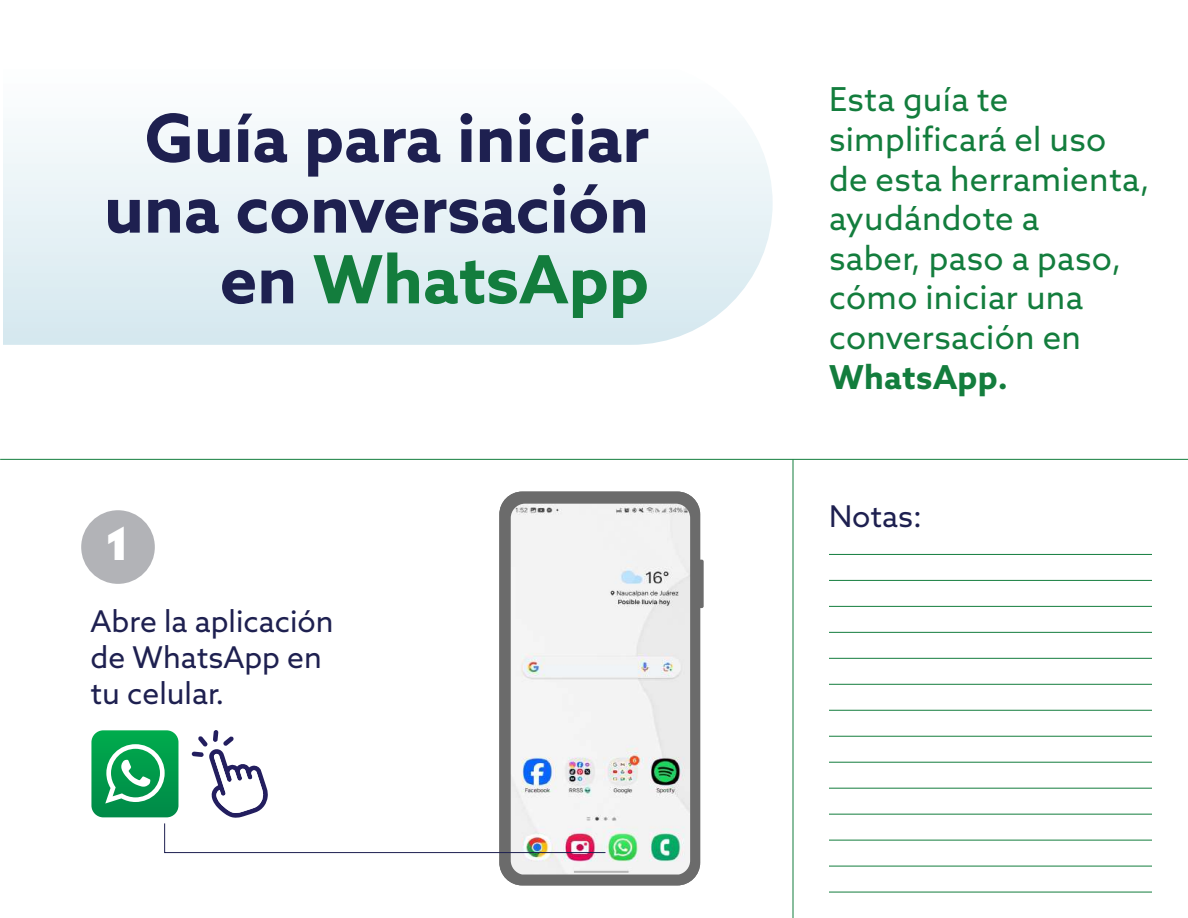
<style>
.page{position:relative;width:1188px;height:918px;background:#fff}
.page>*{position:absolute;margin:0;border:0;box-sizing:border-box;transform-origin:0 0}
.t1{font:700 66.6px/70.7px "Azo Sans";color:#1e2050;text-align:right}
.t2{font:900 45.6px "Azo Sans";color:#fff}
.t3{font:33px/39.6px "Azo Sans";letter-spacing:.01em;color:#137d3d}
.t4{font:700 33px "Azo Sans";letter-spacing:.01em;color:#137d3d}
.t5{font:30px/36px "Azo Sans";color:#1e2050}
.s1{color:#137d3d}
</style>
<div class="page">
<svg style="left:3px;top:128px;width:770px;height:217px"></svg>
<hr style="left:829px;top:554px;width:323px;height:1px;background:#137d3d">
<hr style="left:829px;top:580px;width:323px;height:1px;background:#137d3d">
<hr style="left:829px;top:606px;width:323px;height:1px;background:#137d3d">
<hr style="left:829px;top:632px;width:323px;height:1px;background:#137d3d">
<hr style="left:829px;top:658px;width:323px;height:1px;background:#137d3d">
<hr style="left:829px;top:684px;width:323px;height:1px;background:#137d3d">
<hr style="left:829px;top:710px;width:323px;height:1px;background:#137d3d">
<hr style="left:829px;top:736px;width:323px;height:1px;background:#137d3d">
<hr style="left:829px;top:762px;width:323px;height:1px;background:#137d3d">
<hr style="left:829px;top:788px;width:323px;height:1px;background:#137d3d">
<hr style="left:829px;top:814px;width:323px;height:1px;background:#137d3d">
<hr style="left:829px;top:840px;width:323px;height:1px;background:#137d3d">
<hr style="left:829px;top:866px;width:323px;height:1px;background:#137d3d">
<hr style="left:829px;top:892px;width:323px;height:1px;background:#137d3d">
<hr style="left:0;top:459px;width:1188px;height:1px;background:#137d3d">
<hr style="left:793px;top:459px;width:1px;height:459px;background:#137d3d">
<div style="left:81px;top:510px;width:74px;height:74px;background:#b2b3b7;border-radius:50%"></div>
<svg style="left:700px;top:560px;width:4px;height:48px"></svg>
<div style="left:499px;top:492px;width:201px;height:393px;background:#6b6b6b;border-radius:23px"></div>
<img style="left:511px;top:504px;width:179px;height:371px">
<svg style="left:91px;top:730px;width:515px;height:123px"></svg>
<h1 class="t1" style="left:104px;top:102px;width:547px">Guía para iniciar una conversación en <span class="s1">WhatsApp</span></h1>
<h2 class="t2" style="left:106px;top:514px;width:26px">1</h2>
<p class="t5" style="left:91px;top:603px;width:245px">Abre la aplicación de WhatsApp en tu celular.</p>
<p class="t3" style="left:829px;top:79px;width:322px">Esta guía te simplificará el uso de esta herramienta, ayudándote a<br>saber, paso a paso, cómo iniciar una conversación en</p>
<p class="t4" style="left:829px;top:355px;width:180px">WhatsApp.</p>
<p class="t5" style="left:829px;top:498px;width:94px">Notas:</p>
</div>
